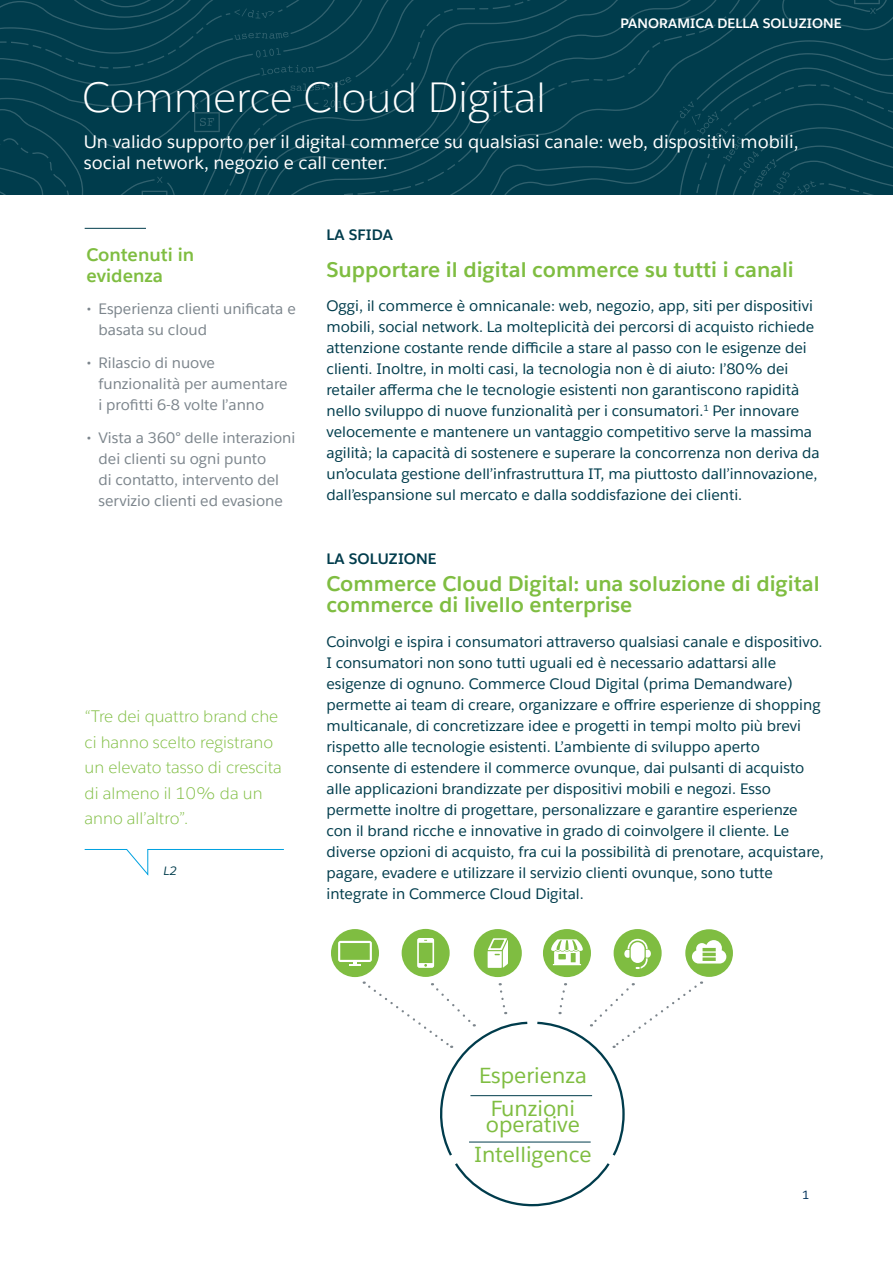
<style>
.page{position:relative;width:893px;height:1263px;background:#fff}
.page>*{position:absolute;margin:0;border:0;box-sizing:border-box;transform-origin:0 0}
.t1{font:300 42px "Salesforce Sans";color:#fff}
.t2{font:21.6px/16.5px "Salesforce Sans";color:#7fbd41}
.MAIN_Green_Header_2{font:700 21px/21px "Salesforce Sans";color:#7fbd41}
.Body_Copy{font:18px/21px "Salesforce Sans";color:#fff}
.t3{font:700 18px/21px "Salesforce Sans";color:#7fbd41}
.QUOTE{font:300 16.5px/25.5px "Salesforce Sans";color:#7fbd41}
.t4{font:15px/21px "Salesforce Sans";color:#003c4c}
.t5{font:15px/21px "Salesforce Sans";color:#7c858c}
.t6{font:700 15px "Salesforce Sans";letter-spacing:.01em;color:#003c4c}
.t7{font:700 13.5px "Salesforce Sans";letter-spacing:.01em;color:#fff}
.Quote_Credit{font:italic 12px "Salesforce Sans";color:#003c4c}
.t8{font:11.85px "Salesforce Sans";color:#00315a}
</style>
<div class="page">
<svg style="left:0;top:0;width:893px;height:194px;background:#023e4e"></svg>
<hr style="left:85px;top:228px;width:61px;height:1px;background:#003c4c">
<div style="left:402px;top:929px;width:48px;height:48px;background:#7fbd41;border-radius:50%"></div>
<div style="left:331px;top:929px;width:48px;height:48px;background:#7fbd41;border-radius:50%"></div>
<svg style="left:417px;top:938px;width:17px;height:30px"></svg>
<svg style="left:338px;top:941px;width:34px;height:24px"></svg>
<div style="left:614px;top:929px;width:48px;height:48px;background:#7fbd41;border-radius:50%"></div>
<div style="left:543px;top:929px;width:48px;height:48px;background:#7fbd41;border-radius:50%"></div>
<svg style="left:551px;top:939px;width:32px;height:26px"></svg>
<svg style="left:624px;top:939px;width:27px;height:30px"></svg>
<div style="left:631px;top:942px;width:13px;height:21px;background:#fff;border-radius:7px"></div>
<div style="left:474px;top:929px;width:48px;height:48px;background:#7fbd41;border-radius:50%"></div>
<svg style="left:364px;top:981px;width:338px;height:226px"></svg>
<svg style="left:488px;top:938px;width:20px;height:30px"></svg>
<svg style="left:84px;top:849px;width:200px;height:27px"></svg>
<div style="left:685px;top:929px;width:48px;height:48px;background:#7fbd41;border-radius:50%"></div>
<svg style="left:692px;top:940px;width:34px;height:24px"></svg>
<p class="t7" style="left:620px;top:14px;width:223px">PANORAMICA DELLA SOLUZIONE</p>
<p class="t1" style="left:82px;top:71px;width:465px">Commerce Cloud Digital</p>
<p class="Body_Copy" style="left:84px;top:131px;width:716px">Un valido supporto per il digital commerce su qualsiasi canale: web, dispositivi mobili, social network, negozio e call center.</p>
<p class="t3" style="left:87px;top:244px;width:109px">Contenuti in evidenza</p>
<p class="t5" style="left:99px;top:298px;width:199px;text-indent:-12px">• Esperienza clienti unificata e basata su cloud</p>
<p class="t5" style="left:99px;top:352px;width:191px;text-indent:-12px">• Rilascio di nuove funzionalità per aumentare i profitti 6-8 volte l’anno</p>
<p class="t5" style="left:99px;top:427px;width:198px;text-indent:-12px">• Vista a 360° delle interazioni dei clienti su ogni punto<br>di contatto, intervento del servizio clienti ed evasione</p>
<p class="QUOTE" style="left:85px;top:704px;width:199px">“Tre dei quattro brand che ci hanno scelto registrano un elevato tasso di crescita di almeno il 10% da un anno all’altro”.</p>
<p class="Quote_Credit" style="left:164px;top:864px;width:15px">L2</p>
<p class="t6" style="left:327px;top:225px;width:68px">LA SFIDA</p>
<p class="MAIN_Green_Header_2" style="left:326px;top:259px;width:469px">Supportare il digital commerce su tutti i canali</p>
<p class="t4" style="left:326px;top:295px;width:495px">Oggi, il commerce è omnicanale: web, negozio, app, siti per dispositivi mobili, social network. La molteplicità dei percorsi di acquisto richiede attenzione costante rende difficile a stare al passo con le esigenze dei clienti. Inoltre, in molti casi, la tecnologia non è di aiuto: l’80% dei retailer afferma che le tecnologie esistenti non garantiscono rapidità nello sviluppo di nuove funzionalità per i consumatori.<sup>1</sup> Per innovare velocemente e mantenere un vantaggio competitivo serve la massima agilità; la capacità di sostenere e superare la concorrenza non deriva da un’oculata gestione dell’infrastruttura IT, ma piuttosto dall’innovazione, dall’espansione sul mercato e dalla soddisfazione dei clienti.</p>
<p class="t6" style="left:327px;top:549px;width:111px">LA SOLUZIONE</p>
<p class="MAIN_Green_Header_2" style="left:326px;top:573px;width:495px">Commerce Cloud Digital: una soluzione di digital commerce di livello enterprise</p>
<p class="t4" style="left:326px;top:631px;width:499px">Coinvolgi e ispira i consumatori attraverso qualsiasi canale e dispositivo.<br>I consumatori non sono tutti uguali ed è necessario adattarsi alle esigenze di ognuno. Commerce Cloud Digital (prima Demandware) permette ai team di creare, organizzare e offrire esperienze di shopping multicanale, di concretizzare idee e progetti in tempi molto più brevi rispetto alle tecnologie esistenti. L’ambiente di sviluppo aperto consente di estendere il commerce ovunque, dai pulsanti di acquisto alle applicazioni brandizzate per dispositivi mobili e negozi. Esso permette inoltre di progettare, personalizzare e garantire esperienze con il brand ricche e innovative in grado di coinvolgere il cliente. Le diverse opzioni di acquisto, fra cui la possibilità di prenotare, acquistare, pagare, evadere e utilizzare il servizio clienti ovunque, sono tutte integrate in Commerce Cloud Digital.</p>
<p class="t2" style="left:479px;top:1067px;width:109px">Esperienza</p>
<p class="t2" style="left:486px;top:1100px;width:95px">Funzioni operative</p>
<p class="t2" style="left:474px;top:1146px;width:119px">Intelligence</p>
<p class="t8" style="left:802px;top:1187px;width:9px">1</p>
</div>
